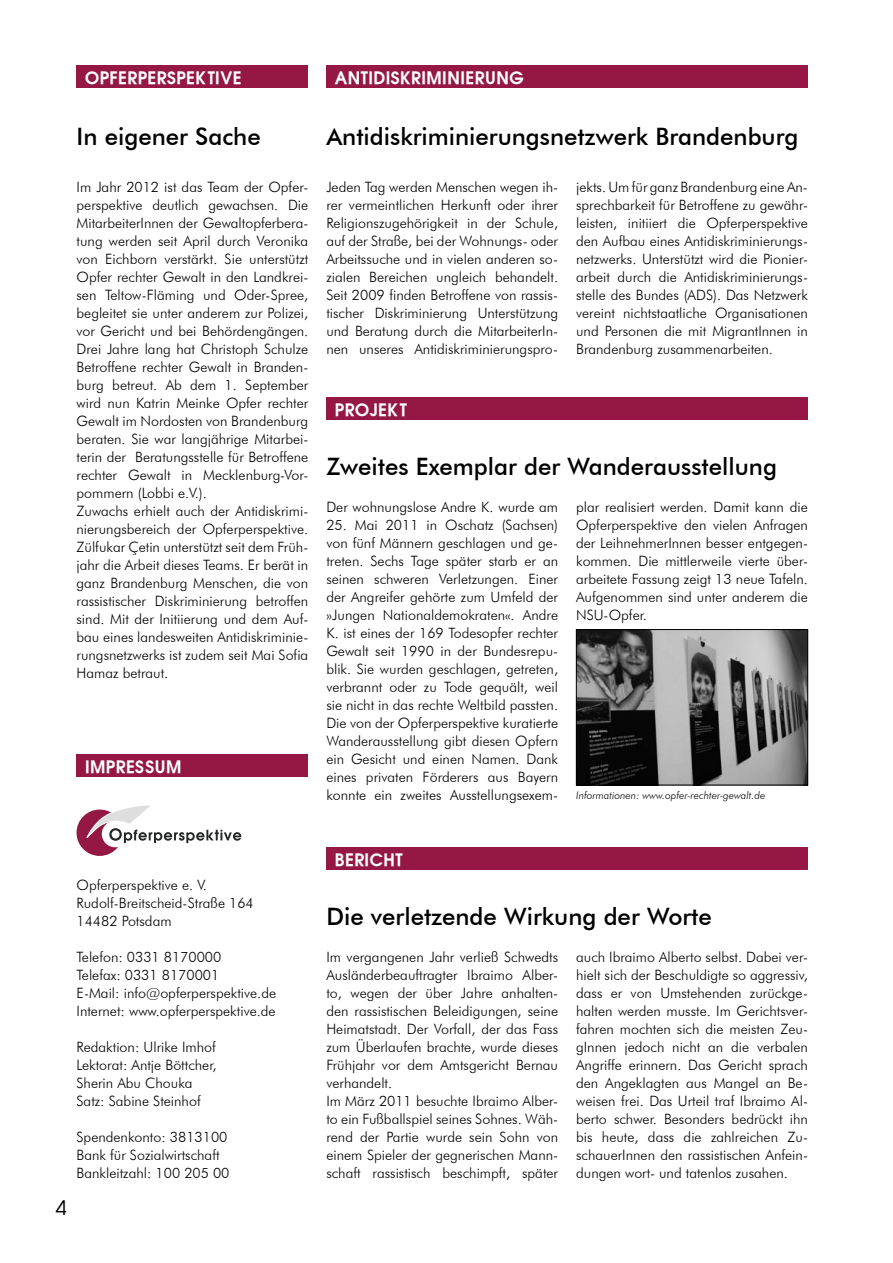
<style>
.page{position:relative;width:893px;height:1263px;background:#fff}
.page>*{position:absolute;margin:0;border:0;box-sizing:border-box;transform-origin:0 0}
.fliessohne{font:500 24px "Futura BT";color:#000}
.t1{font:21px "Andrea Normal";color:#000}
.blockhead{font:700 18px "Andrea";letter-spacing:.025em;color:#fff}
.fliessohne-2{font:300 14.25px/18px "Futura BT";color:#000;text-align:justify}
.bild{font:italic 300 10.5px "Futura BT";color:#000}
</style>
<div class="page">
<div style="left:77px;top:65px;width:231px;height:23px;background:#951844"></div>
<div style="left:326px;top:65px;width:482px;height:23px;background:#951844"></div>
<div style="left:326px;top:397px;width:482px;height:22px;background:#951844"></div>
<div style="left:326px;top:847px;width:482px;height:22px;background:#951844"></div>
<div style="left:77px;top:754px;width:231px;height:23px;background:#951844"></div>
<svg style="left:77px;top:805px;width:164px;height:51px"></svg>
<img style="left:578px;top:631px;width:228px;height:152px">
<div style="left:576px;top:629px;width:232px;height:156px;border:1px solid #000"></div>
<p class="blockhead" style="left:85px;top:67px;width:158px">OPFERPERSPEKTIVE</p>
<p class="blockhead" style="left:335px;top:67px;width:190px">ANTIDISKRIMINIERUNG</p>
<p class="fliessohne" style="left:77px;top:122px;width:186px">In eigener Sache</p>
<p class="fliessohne-2" style="left:77px;top:177px;width:233px">Im Jahr 2012 ist das Team der Opfer&shy;perspektive deutlich gewachsen. Die MitarbeiterInnen der Gewaltopferbera&shy;tung werden seit April durch Veronika von Eichborn verstärkt. Sie unterstützt Opfer rechter Gewalt in den Landkrei&shy;sen Teltow-Fläming und Oder-Spree, begleitet sie unter anderem zur Polizei, vor Gericht und bei Behördengängen.<br>Drei Jahre lang hat Christoph Schulze Betroffene rechter Gewalt in Branden&shy;burg betreut. Ab dem 1. September wird nun Katrin Meinke Opfer rechter Gewalt im Nordosten von Brandenburg beraten. Sie war langjährige Mitarbei&shy;terin der Beratungsstelle für Betroffene rechter Gewalt in Mecklenburg-Vor&shy;pommern (Lobbi e.V.).</p>
<p class="fliessohne-2" style="left:77px;top:501px;width:233px">Zuwachs erhielt auch der Antidiskrimi&shy;nierungsbereich der Opferperspektive.<br>Zülfukar Çetin unterstützt seit dem Früh&shy;jahr die Arbeit dieses Teams. Er berät in ganz Brandenburg Menschen, die von rassistischer Diskriminierung betroffen sind. Mit der Initiierung und dem Auf&shy;bau eines landesweiten Antidiskriminie&shy;rungsnetzwerks ist zudem seit Mai Sofia Hamaz betraut.</p>
<p class="fliessohne-2" style="left:326px;top:497px;width:233px">Der wohnungslose Andre K. wurde am</p>
<p class="fliessohne" style="left:326px;top:122px;width:474px">Antidiskriminierungsnetzwerk Brandenburg</p>
<p class="fliessohne-2" style="left:326px;top:178px;width:233px">Jeden Tag werden Menschen wegen ih&shy;rer vermeintlichen Herkunft oder ihrer Religionszugehörigkeit in der Schule, auf der Straße, bei der Wohnungs- oder Arbeitssuche und in vielen anderen so&shy;zialen Bereichen ungleich behandelt.<br>Seit 2009 finden Betroffene von rassis&shy;tischer Diskriminierung Unterstützung und Beratung durch die MitarbeiterIn&shy;nen unseres Antidiskriminierungspro-</p>
<p class="fliessohne-2" style="left:576px;top:178px;width:233px">jekts. Um für ganz Brandenburg eine An&shy;sprechbarkeit für Betroffene zu gewähr&shy;leisten, initiiert die Opferperspektive den Aufbau eines Antidiskriminierungs&shy;netzwerks. Unterstützt wird die Pionier&shy;arbeit durch die Antidiskriminierungs&shy;stelle des Bundes (ADS). Das Netzwerk vereint nichtstaatliche Organisationen und Personen die mit MigrantInnen in Brandenburg zusammenarbeiten.</p>
<p class="blockhead" style="left:335px;top:398px;width:73px">PROJEKT</p>
<p class="fliessohne" style="left:326px;top:452px;width:452px">Zweites Exemplar der Wanderausstellung</p>
<p class="fliessohne-2" style="left:576px;top:497px;width:233px">plar realisiert werden. Damit kann die Opferperspektive den vielen Anfragen der LeihnehmerInnen besser entgegen&shy;kommen. Die mittlerweile vierte über&shy;arbeitete Fassung zeigt 13 neue Tafeln.<br>Aufgenommen sind unter anderem die NSU-Opfer.</p>
<p class="fliessohne-2" style="left:326px;top:515px;width:233px">25. Mai 2011 in Oschatz (Sachsen) von fünf Männern geschlagen und ge&shy;treten. Sechs Tage später starb er an seinen schweren Verletzungen. Einer der Angreifer gehörte zum Umfeld der »Jungen Nationaldemokraten«. Andre K. ist eines der 169 Todesopfer rechter Gewalt seit 1990 in der Bundesrepu&shy;blik. Sie wurden geschlagen, getreten, verbrannt oder zu Tode gequält, weil sie nicht in das rechte Weltbild passten.<br>Die von der Opferperspektive kuratierte Wanderausstellung gibt diesen Opfern ein Gesicht und einen Namen. Dank eines privaten Förderers aus Bayern konnte ein zweites Ausstellungsexem-</p>
<p class="blockhead" style="left:85px;top:756px;width:98px">IMPRESSUM</p>
<p class="bild" style="left:576px;top:788px;width:191px">Informationen: www.opfer-rechter-gewalt.de</p>
<h2 class="t1" style="left:56px;top:1195px;width:12px">4</h2>
<p class="fliessohne-2" style="left:77px;top:876px;width:132px">Opferperspektive e. V.</p>
<p class="fliessohne-2" style="left:77px;top:894px;width:179px">Rudolf-Breitscheid-Straße 164</p>
<p class="fliessohne-2" style="left:77px;top:912px;width:97px">14482 Potsdam</p>
<p class="fliessohne-2" style="left:77px;top:948px;width:146px">Telefon: 0331 8170000</p>
<p class="fliessohne-2" style="left:77px;top:966px;width:144px">Telefax: 0331 8170001</p>
<p class="fliessohne-2" style="left:77px;top:984px;width:201px">E-Mail: info@opferperspektive.de</p>
<p class="fliessohne-2" style="left:77px;top:1002px;width:201px">Internet: www.opferperspektive.de</p>
<p class="fliessohne-2" style="left:77px;top:1038px;width:141px">Redaktion: Ulrike Imhof</p>
<p class="fliessohne-2" style="left:77px;top:1056px;width:141px">Lektorat: Antje Böttcher,</p>
<p class="fliessohne-2" style="left:77px;top:1074px;width:118px">Sherin Abu Chouka</p>
<p class="fliessohne-2" style="left:77px;top:1092px;width:126px">Satz: Sabine Steinhof</p>
<p class="fliessohne-2" style="left:77px;top:1128px;width:152px">Spendenkonto: 3813100</p>
<p class="fliessohne-2" style="left:77px;top:1146px;width:145px">Bank für Sozialwirtschaft</p>
<p class="fliessohne-2" style="left:77px;top:1164px;width:154px">Bankleitzahl: 100 205 00</p>
<p class="blockhead" style="left:335px;top:848px;width:69px">BERICHT</p>
<p class="fliessohne" style="left:326px;top:902px;width:387px">Die verletzende Wirkung der Worte</p>
<p class="fliessohne-2" style="left:326px;top:947px;width:233px">Im vergangenen Jahr verließ Schwedts Ausländerbeauftragter Ibraimo Alber&shy;to, wegen der über Jahre anhalten&shy;den rassistischen Beleidigungen, seine Heimatstadt. Der Vorfall, der das Fass zum Überlaufen brachte, wurde dieses Frühjahr vor dem Amtsgericht Bernau verhandelt.</p>
<p class="fliessohne-2" style="left:326px;top:1091px;width:233px">Im März 2011 besuchte Ibraimo Alber&shy;to ein Fußballspiel seines Sohnes. Wäh&shy;rend der Partie wurde sein Sohn von einem Spieler der gegnerischen Mann&shy;schaft rassistisch beschimpft, später</p>
<p class="fliessohne-2" style="left:576px;top:947px;width:233px">auch Ibraimo Alberto selbst. Dabei ver&shy;hielt sich der Beschuldigte so aggressiv, dass er von Umstehenden zurückge&shy;halten werden musste. Im Gerichtsver&shy;fahren mochten sich die meisten Zeu&shy;gInnen jedoch nicht an die verbalen Angriffe erinnern. Das Gericht sprach den Angeklagten aus Mangel an Be&shy;weisen frei. Das Urteil traf Ibraimo Al&shy;berto schwer. Besonders bedrückt ihn bis heute, dass die zahlreichen Zu&shy;schauerInnen den rassistischen Anfein&shy;dungen wort- und tatenlos zusahen.</p>
</div>
